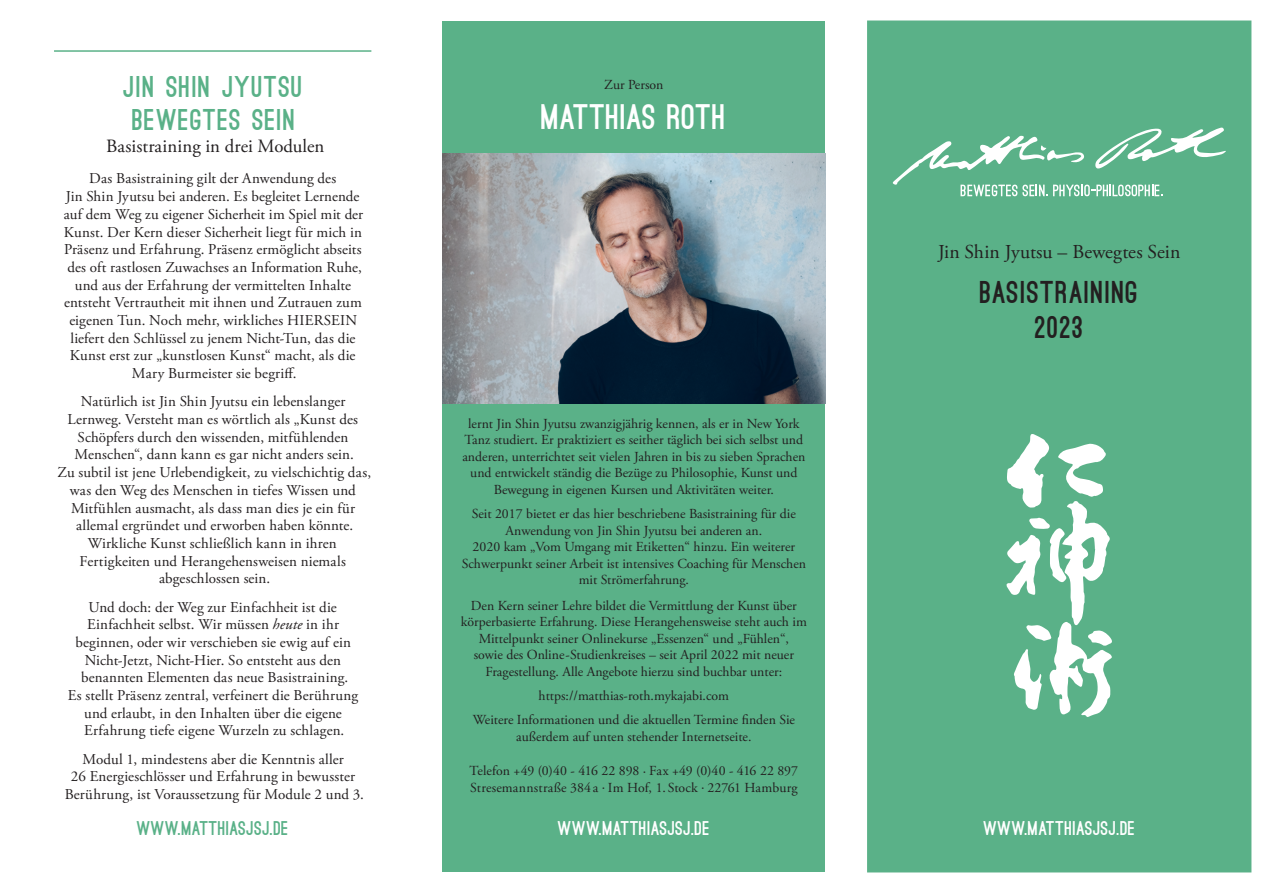
<style>
.page{position:relative;width:1272px;height:893px;background:#fff}
.page>*{position:absolute;margin:0;border:0;box-sizing:border-box;transform-origin:0 0}
.t1{font:900 33.75px "Ostrich Sans";letter-spacing:.01em;color:#fff}
.t2{font:900 30px/34.7px "Ostrich Sans";letter-spacing:.04em;color:#231f20;text-align:center}
.t3{font:900 28.5px/33px "Ostrich Sans";letter-spacing:.04em;color:#5ab188;text-align:center}
.t4{font:19.65px "Adobe Garamond Pro";letter-spacing:.005em;color:#231f20}
.t5{font:900 18.9px "Ostrich Sans";letter-spacing:.02em;color:#fff}
.t6{font:900 18.9px "Ostrich Sans";letter-spacing:.02em;color:#5ab188}
.t7{font:18.75px "Adobe Garamond Pro";color:#231f20}
.t8{font:15px/17.7px "Adobe Garamond Pro";letter-spacing:.01em;color:#231f20;text-align:center}
.t9{font:13.8px/16.5px "Adobe Garamond Pro";color:#231f20;text-align:center}
.s1{font-style:italic}
</style>
<div class="page">
<div style="left:867px;top:21px;width:384px;height:851px;background:#5ab188;border:2px solid #5ab188"></div>
<svg style="left:1006px;top:434px;width:106px;height:283px"></svg>
<svg style="left:892px;top:127px;width:333px;height:69px"></svg>
<div style="left:442px;top:21px;width:383px;height:851px;background:#5ab188"></div>
<hr style="left:54px;top:50px;width:317px;height:2px;background:#5ab188">
<img style="left:442px;top:153px;width:383px;height:251px">
<h3 class="t3" style="left:123px;top:71px;width:181px">JIN SHIN JYUTSU<br>BEWEGTES SEIN</h3>
<p class="t7" style="left:106px;top:135px;width:219px">Basistraining in drei Modulen</p>
<p class="t8" style="left:64px;top:170px;width:301px">Das Basistraining gilt der Anwendung des<br>Jin Shin Jyutsu bei anderen. Es begleitet Lernende auf dem Weg zu eigener Sicherheit im Spiel mit der Kunst. Der Kern dieser Sicherheit liegt für mich in Präsenz und Erfahrung. Präsenz ermöglicht abseits des oft rastlosen Zuwachses an Information Ruhe, und aus der Erfahrung der vermittelten Inhalte entsteht Vertrautheit mit ihnen und Zutrauen zum eigenen Tun. Noch mehr, wirkliches HIERSEIN liefert den Schlüssel zu jenem Nicht-Tun, das die Kunst erst zur „kunstlosen Kunst“ macht, als die Mary Burmeister sie begriff.</p>
<p class="t8" style="left:57px;top:393px;width:315px">Natürlich ist Jin Shin Jyutsu ein lebenslanger Lernweg. Versteht man es wörtlich als „Kunst des Schöpfers durch den wissenden, mitfühlenden Menschen“, dann kann es gar nicht anders sein.<br>Zu subtil ist jene Urlebendigkeit, zu vielschichtig das, was den Weg des Menschen in tiefes Wissen und Mitfühlen ausmacht, als dass man dies je ein für allemal ergründet und erworben haben könnte.<br>Wirkliche Kunst schließlich kann in ihren Fertigkeiten und Herangehensweisen niemals abgeschlossen sein.</p>
<p class="t8" style="left:68px;top:598px;width:292px">Und doch: der Weg zur Einfachheit ist die Einfachheit selbst. Wir müssen <span class="s1">heute</span> in ihr beginnen, oder wir verschieben sie ewig auf ein Nicht-Jetzt, Nicht-Hier. So entsteht aus den benannten Elementen das neue Basistraining.<br>Es stellt Präsenz zentral, verfeinert die Berührung und erlaubt, in den Inhalten über die eigene Erfahrung tiefe eigene Wurzeln zu schlagen.</p>
<p class="t8" style="left:65px;top:750px;width:301px">Modul 1, mindestens aber die Kenntnis aller<br>26 Energieschlösser und Erfahrung in bewusster<br>Berührung, ist Voraussetzung für Module 2 und 3.</p>
<p class="t6" style="left:137px;top:821px;width:153px">WWW.MATTHIASJSJ.DE</p>
<p class="t9" style="left:604px;top:76px;width:61px">Zur Person</p>
<h1 class="t1" style="left:541px;top:104px;width:186px">MATTHIAS ROTH</h1>
<p class="t9" style="left:462px;top:416px;width:344px">lernt Jin Shin Jyutsu zwanzigjährig kennen, als er in New York Tanz studiert. Er praktiziert es seither täglich bei sich selbst und anderen, unterrichtet seit vielen Jahren in bis zu sieben Sprachen und entwickelt ständig die Bezüge zu Philosophie, Kunst und Bewegung in eigenen Kursen und Aktivitäten weiter.</p>
<p class="t9" style="left:461px;top:506px;width:346px">Seit 2017 bietet er das hier beschriebene Basistraining für die Anwendung von Jin Shin Jyutsu bei anderen an.<br>2020 kam „Vom Umgang mit Etiketten“ hinzu. Ein weiterer Schwerpunkt seiner Arbeit ist intensives Coaching für Menschen mit Strömerfahrung.</p>
<p class="t9" style="left:461px;top:598px;width:347px">Den Kern seiner Lehre bildet die Vermittlung der Kunst über körperbasierte Erfahrung. Diese Herangehensweise steht auch im Mittelpunkt seiner Onlinekurse „Essenzen“ und „Fühlen“,<br>sowie des Online-Studienkreises – seit April 2022 mit neuer Fragestellung. Alle Angebote hierzu sind buchbar unter:</p>
<p class="t9" style="left:472px;top:684px;width:324px;line-height:24px">https://matthias-roth.mykajabi.com<br>Weitere Informationen und die aktuellen Termine finden Sie</p>
<p class="t9" style="left:516px;top:728px;width:237px">außerdem auf unten stehender Internetseite.</p>
<p class="t9" style="left:469px;top:763px;width:330px;text-align:left">Telefon +49 (0)40 - 416 22 898 · Fax +49 (0)40 - 416 22 897<br>Stresemannstraße 384a · Im Hof, 1. Stock · 22761 Hamburg</p>
<p class="t5" style="left:558px;top:821px;width:153px">WWW.MATTHIASJSJ.DE</p>
<h3 class="t4" style="left:938px;top:240px;width:244px">Jin Shin Jyutsu – Bewegtes Sein</h3>
<h2 class="t2" style="left:980px;top:276px;width:160px">BASISTRAINING<br>2023</h2>
<p class="t5" style="left:983px;top:821px;width:153px">WWW.MATTHIASJSJ.DE</p>
</div>
